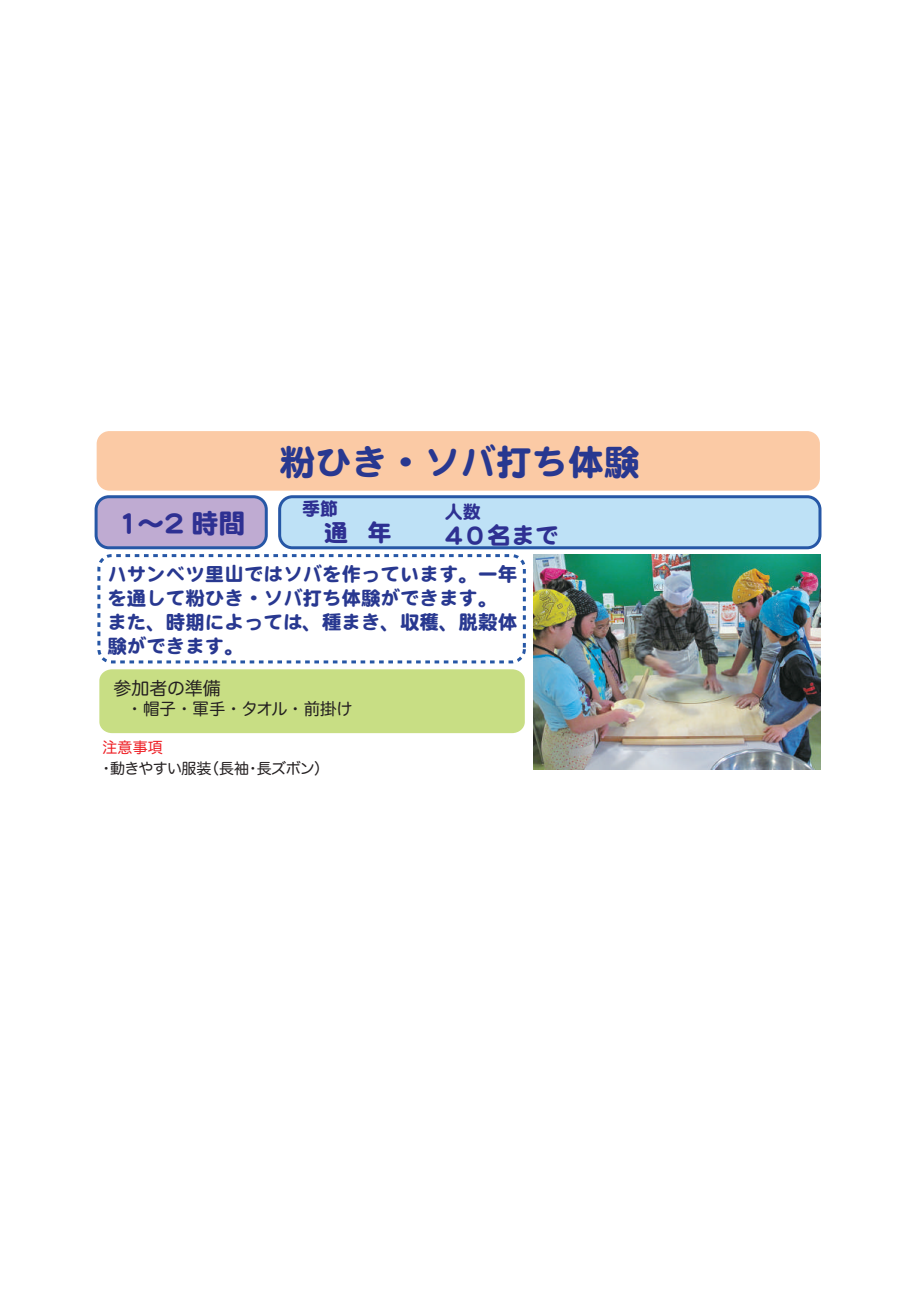
<style>
.page{position:relative;width:919px;height:1289px;background:#fff}
.page>*{position:absolute;margin:0;border:0;box-sizing:border-box;transform-origin:0 0}
.t1{font:36px "DF Maru Gothic SB MP RKSJ H";color:#283890}
.t2{font:27px "DF Maru Gothic SB MP RKSJ H";color:#2e3092}
.t3{font:24px "DF Maru Gothic SB MP RKSJ H";color:#2e3092}
.t4{font:19.5px/24px "DF Maru Gothic SB MP RKSJ H";color:#283890}
.t5{font:18px "Hira Maru Pro W4";color:#231f20}
.t6{font:18px "DF Maru Gothic SB MP RKSJ H";color:#2e3092}
.t7{font:16.5px "Hira Maru Pro W4";letter-spacing:-.015em;color:#231f20}
.t8{font:15px "Hira Maru Pro W4";letter-spacing:-.035em;color:#231f20}
.t9{font:15px "Hira Maru Pro W4";color:#ee1d23}
</style>
<div class="page">
<div style="left:279px;top:496px;width:540px;height:52px;background:#bee1f6;border-radius:13px"></div>
<div style="left:278px;top:495px;width:543px;height:54px;border:3px solid #2657a6;border-radius:13px"></div>
<div style="left:96px;top:496px;width:170px;height:52px;background:#bfabd2;border-radius:13px"></div>
<div style="left:95px;top:495px;width:173px;height:54px;border:3px solid #2657a6;border-radius:13px"></div>
<div style="left:97px;top:431px;width:722px;height:59px;background:#fbcaa5;border-radius:13px"></div>
<div style="left:99px;top:669px;width:426px;height:64px;background:#c8de84"></div>
<div style="left:97px;top:554px;width:429px;height:109px;border:3px dashed #2657a6;border-radius:13px"></div>
<img style="left:533px;top:554px;width:287px;height:216px">
<h1 class="t1" style="left:279px;top:443px;width:361px">粉ひき・ソバ打ち体験</h1>
<p class="t6" style="left:302px;top:499px;width:37px">季節</p>
<p class="t3" style="left:302px;top:520px;width:91px">　通　年</p>
<p class="t6" style="left:445px;top:502px;width:37px">人数</p>
<p class="t3" style="left:445px;top:523px;width:116px">4０名まで</p>
<p class="t4" style="left:107px;top:562px;width:411px">ハサンベツ里山ではソバを作っています。一年を通して粉ひき・ソバ打ち体験ができます。また、時期によっては、種まき、収穫、脱穀体験ができます。</p>
<p class="t5" style="left:113px;top:673px;width:109px">参加者の準備</p>
<p class="t7" style="left:126px;top:694px;width:228px">・帽子・軍手・タオル・前掛け</p>
<p class="t9" style="left:103px;top:734px;width:61px">注意事項</p>
<p class="t8" style="left:99px;top:755px;width:232px">・動きやすい服装（長袖・長ズボン）</p>
<h2 class="t2" style="left:117px;top:510px;width:130px">1〜2 時間</h2>
</div>
